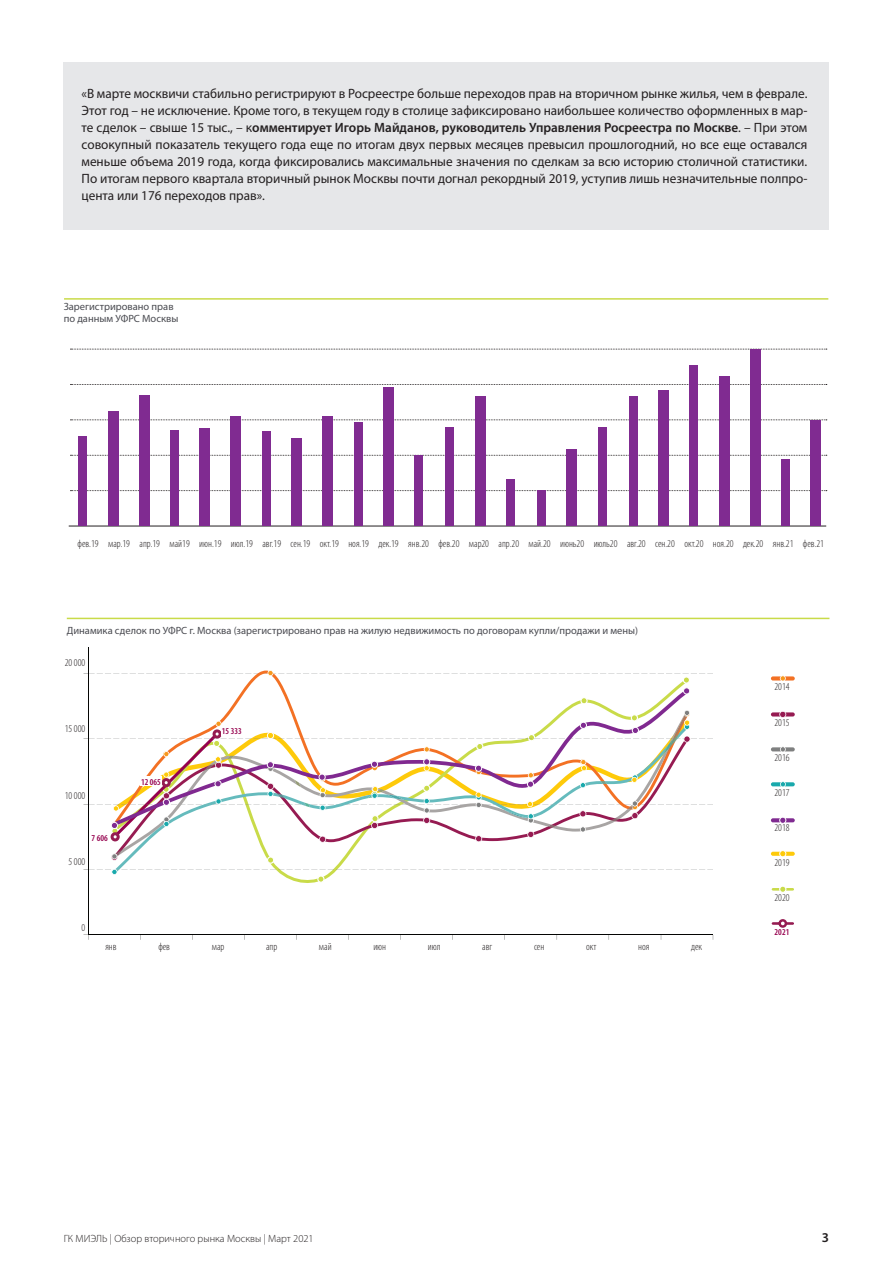
<style>
.page{position:relative;width:893px;height:1263px;background:#fff}
.page>*{position:absolute;margin:0;border:0;box-sizing:border-box;transform-origin:0 0}
.t1{font:13.5px/17px "Myriad Pro";color:#231f20;text-align:justify}
.t2{font:600 13.5px "Myriad Pro";color:#231f20}
.t3{font:300 condensed 10.5px "Myriad Pro";color:#231f20}
.t4{font:10.5px/12px "Myriad Pro";color:#494a50}
.t5{font:300 10.5px "Myriad Pro";color:#231f20}
.t6{font:600 condensed 9px "Myriad Pro";color:#96014e}
.s1{font-weight:600}
</style>
<div class="page">
<hr style="left:64px;top:298px;width:764px;height:2px;background:#c9db49">
<hr style="left:69px;top:526px;width:757px;height:1px;background:#231f20">
<svg style="left:71px;top:490px;width:756px;height:1px"></svg>
<svg style="left:71px;top:455px;width:756px;height:1px"></svg>
<svg style="left:71px;top:419px;width:756px;height:1px"></svg>
<svg style="left:71px;top:384px;width:756px;height:1px"></svg>
<svg style="left:71px;top:349px;width:756px;height:1px"></svg>
<div style="left:317px;top:875px;width:8px;height:8px;border:1px solid #fff;border-radius:50%"></div>
<hr style="left:88px;top:647px;width:1px;height:288px;background:#040503">
<hr style="left:88px;top:935px;width:625px;height:1px;background:#040503">
<svg style="left:113px;top:670px;width:576px;height:17px"></svg>
<svg style="left:268px;top:670px;width:5px;height:6px"></svg>
<svg style="left:771px;top:676px;width:24px;height:4px"></svg>
<svg style="left:780px;top:675px;width:6px;height:6px"></svg>
<svg style="left:771px;top:712px;width:24px;height:4px"></svg>
<svg style="left:779px;top:711px;width:7px;height:7px"></svg>
<svg style="left:771px;top:747px;width:24px;height:4px"></svg>
<svg style="left:780px;top:746px;width:6px;height:6px"></svg>
<svg style="left:771px;top:782px;width:24px;height:4px"></svg>
<svg style="left:780px;top:781px;width:6px;height:6px"></svg>
<svg style="left:771px;top:818px;width:24px;height:4px"></svg>
<svg style="left:779px;top:817px;width:7px;height:7px"></svg>
<svg style="left:770px;top:886px;width:25px;height:6px"></svg>
<svg style="left:781px;top:886px;width:5px;height:6px"></svg>
<div style="left:779px;top:885px;width:7px;height:8px;border:1px solid #fff;border-radius:50%"></div>
<svg style="left:770px;top:921px;width:25px;height:5px"></svg>
<svg style="left:777px;top:919px;width:11px;height:9px"></svg>
<svg style="left:771px;top:852px;width:24px;height:4px"></svg>
<svg style="left:779px;top:850px;width:7px;height:7px"></svg>
<hr style="left:67px;top:618px;width:762px;height:1px;background:#c9db49">
<svg style="left:229px;top:687px;width:454px;height:23px"></svg>
<svg style="left:683px;top:677px;width:7px;height:20px"></svg>
<svg style="left:111px;top:710px;width:579px;height:172px"></svg>
<div style="left:140px;top:776px;width:22px;height:10px;background:#fff"></div>
<div style="left:221px;top:725px;width:21px;height:10px;background:#fff"></div>
<div style="left:537px;top:491px;width:9px;height:35px;background:#802b91"></div>
<div style="left:506px;top:479px;width:9px;height:47px;background:#802b91"></div>
<div style="left:781px;top:459px;width:9px;height:67px;background:#802b91"></div>
<div style="left:414px;top:455px;width:9px;height:71px;background:#802b91"></div>
<div style="left:567px;top:449px;width:10px;height:77px;background:#802b91"></div>
<div style="left:291px;top:438px;width:11px;height:88px;background:#802b91"></div>
<div style="left:78px;top:436px;width:9px;height:90px;background:#802b91"></div>
<div style="left:262px;top:432px;width:9px;height:94px;background:#802b91"></div>
<div style="left:170px;top:430px;width:9px;height:96px;background:#802b91"></div>
<div style="left:200px;top:428px;width:10px;height:98px;background:#802b91"></div>
<div style="left:445px;top:427px;width:9px;height:99px;background:#802b91"></div>
<div style="left:598px;top:427px;width:8px;height:99px;background:#802b91"></div>
<div style="left:354px;top:422px;width:8px;height:104px;background:#802b91"></div>
<div style="left:811px;top:420px;width:10px;height:106px;background:#802b91"></div>
<div style="left:231px;top:416px;width:10px;height:110px;background:#802b91"></div>
<div style="left:323px;top:416px;width:10px;height:110px;background:#802b91"></div>
<div style="left:108px;top:411px;width:10px;height:115px;background:#802b91"></div>
<div style="left:475px;top:396px;width:10px;height:130px;background:#802b91"></div>
<div style="left:629px;top:396px;width:9px;height:130px;background:#802b91"></div>
<div style="left:139px;top:395px;width:10px;height:131px;background:#802b91"></div>
<div style="left:658px;top:390px;width:11px;height:136px;background:#802b91"></div>
<div style="left:383px;top:387px;width:10px;height:139px;background:#802b91"></div>
<div style="left:719px;top:376px;width:10px;height:150px;background:#802b91"></div>
<div style="left:689px;top:365px;width:9px;height:161px;background:#802b91"></div>
<div style="left:750px;top:349px;width:10px;height:177px;background:#802b91"></div>
<div style="left:64px;top:62px;width:765px;height:168px;background:#e6e7e9"></div>
<p class="t1" style="left:82px;top:85px;width:727px">«В марте москвичи стабильно регистрируют в Росреестре больше переходов прав на вторичном рынке жилья, чем в феврале.<br>Этот год – не исключение. Кроме того, в текущем году в столице зафиксировано наибольшее количество оформленных в мар&shy;те сделок – свыше 15 тыс., – к<span class="s1">омментирует Игорь Майданов, руководитель Управления Росреестра по Москве</span>. – При этом совокупный показатель текущего года еще по итогам двух первых месяцев превысил прошлогодний, но все еще оставался меньше объема 2019 года, когда фиксировались максимальные значения по сделкам за всю историю столичной статистики.<br>По итогам первого квартала вторичный рынок Москвы почти догнал рекордный 2019, уступив лишь незначительные полпро&shy;цента или 176 переходов прав».</p>
<p class="t4" style="left:64px;top:301px;width:116px">Зарегистрировано прав по данным УФРС Москвы</p>
<p class="t3" style="left:78px;top:537px;width:748px">фев.19 мар.19 апр.19 май19 июн.19 июл.19 авг.19 сен.19 окт.19 ноя.19 дек.19 янв.20 фев.20 мар20 апр.20 май.20 июнь20 июль20 авг.20 сен.20 окт.20 ноя.20 дек.20 янв.21 фев.21</p>
<p class="t4" style="left:67px;top:625px;width:573px">Динамика сделок по УФРС г. Москва (зарегистрировано прав на жилую недвижимость по договорам купли/продажи и мены)</p>
<p class="t3" style="left:65px;top:657px;width:22px">20 000</p>
<p class="t3" style="left:65px;top:723px;width:22px">15 000</p>
<p class="t3" style="left:65px;top:789px;width:22px">10 000</p>
<p class="t6" style="left:92px;top:832px;width:18px">7 606</p>
<p class="t3" style="left:69px;top:855px;width:18px">5 000</p>
<p class="t3" style="left:82px;top:921px;width:5px">0</p>
<p class="t6" style="left:141px;top:776px;width:21px">12 065</p>
<p class="t6" style="left:222px;top:725px;width:21px">15 333</p>
<p class="t3" style="left:105px;top:940px;width:13px">янв</p>
<p class="t3" style="left:158px;top:940px;width:13px">фев</p>
<p class="t3" style="left:212px;top:940px;width:14px">мар</p>
<p class="t3" style="left:266px;top:940px;width:13px">апр</p>
<p class="t3" style="left:319px;top:940px;width:14px">май</p>
<p class="t3" style="left:373px;top:940px;width:14px">июн</p>
<p class="t3" style="left:428px;top:940px;width:14px">июл</p>
<p class="t3" style="left:482px;top:940px;width:12px">авг</p>
<p class="t3" style="left:534px;top:940px;width:12px">сен</p>
<p class="t3" style="left:586px;top:940px;width:12px">окт</p>
<p class="t3" style="left:638px;top:940px;width:13px">ноя</p>
<p class="t3" style="left:691px;top:940px;width:12px">дек</p>
<p class="t3" style="left:774px;top:681px;width:17px">2014</p>
<p class="t3" style="left:774px;top:716px;width:17px">2015</p>
<p class="t3" style="left:774px;top:751px;width:17px">2016</p>
<p class="t3" style="left:774px;top:786px;width:17px">2017</p>
<p class="t3" style="left:774px;top:821px;width:17px">2018</p>
<p class="t3" style="left:774px;top:856px;width:17px">2019</p>
<p class="t3" style="left:774px;top:892px;width:17px">2020</p>
<p class="t6" style="left:775px;top:926px;width:16px">2021</p>
<p class="t5" style="left:64px;top:1232px;width:251px">ГК МИЭЛЬ | Обзор вторичного рынка Москвы | Март 2021</p>
<p class="t2" style="left:822px;top:1228px;width:9px">3</p>
</div>
